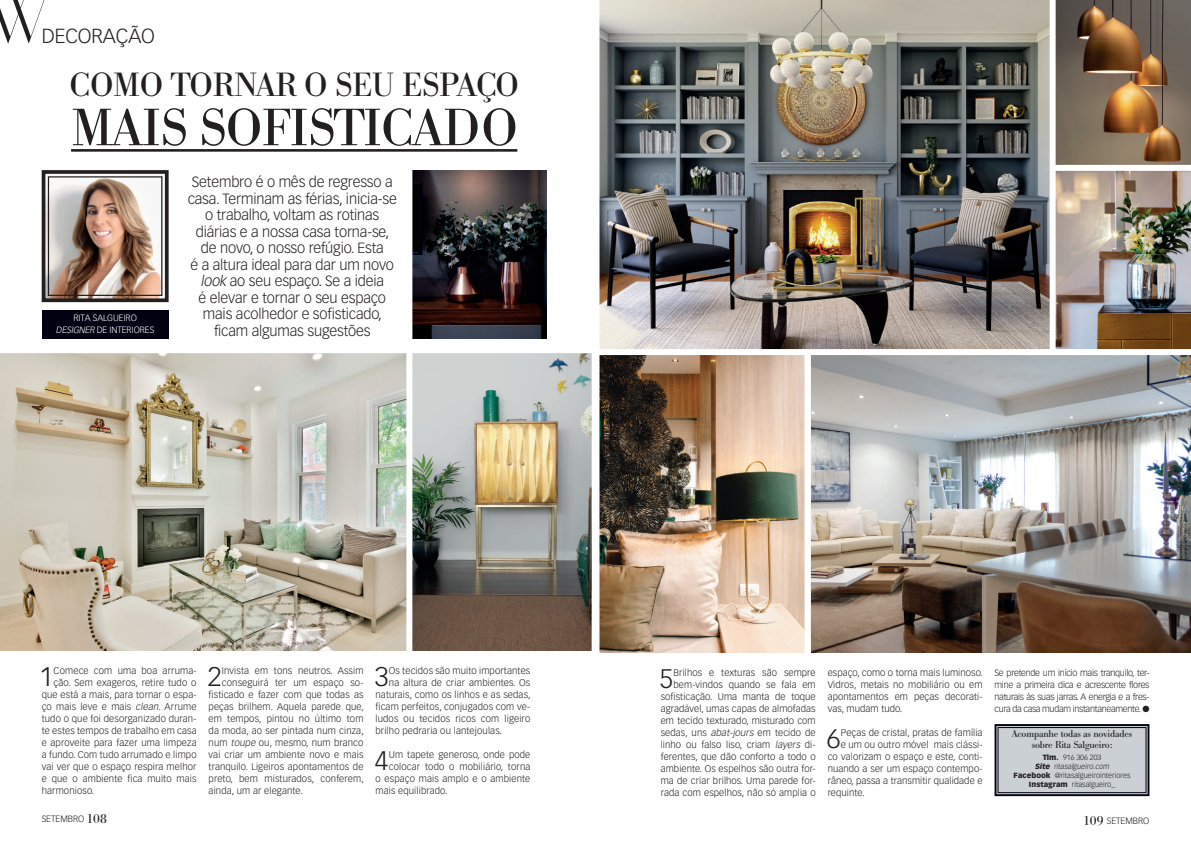
<style>
.page{position:relative;width:1191px;height:842px;background:#fff}
.page>*{position:absolute;margin:0;border:0;box-sizing:border-box;transform-origin:0 0}
.t1{font:300 79.1px "Vanity";color:#231f20}
.t2{font:51.6px "Bodoni BE";color:#231f20}
.t3{font:33.1px "Bodoni BE";color:#231f20}
.t4{font:300 26.4px "Vectora LH";color:#231f20}
.t5{font:300 20px "Vectora LH";letter-spacing:-.005em;color:#231f20}
.t6{font:300 14.6px/16.5px "Vectora LH";letter-spacing:-.01em;color:#231f20;text-align:center}
.t7{font:9.9px/11.1px "Bodoni BE";letter-spacing:-.02em;color:#231f20;text-align:center}
.t8{font:300 9.5px/12px "Vectora LH";letter-spacing:.015em;color:#231f20;text-align:right}
.t9{font:300 9px/12px "Vectora LH";letter-spacing:-.03em;color:#231f20;text-align:justify}
.t10{font:300 9px/12px "Vectora LH";letter-spacing:-.005em;color:#fff;text-align:center}
.t11{font:300 9px "Vectora LH";letter-spacing:-.005em;color:#231f20}
.t12{font:300 7.4px/9.1px "Vectora LH";color:#231f20;text-align:center}
.s1{font-style:italic}
.s2{font-weight:900}
.s3{font-weight:900;font-style:italic}
.s4{font-family:"Bodoni BE";font-weight:400;font-size:13px}
</style>
<div class="page">
<img style="left:41px;top:170px;width:128px;height:133px">
<div style="left:48px;top:176px;width:114px;height:120px;border:1px solid #231f20"></div>
<div style="left:42px;top:310px;width:127px;height:28px;background:#010111"></div>
<img style="left:0;top:353px;width:591px;height:297px">
<img style="left:412px;top:170px;width:134px;height:168px">
<hr style="left:71px;top:149px;width:446px;height:3px;background:#231f20">
<div style="left:406px;top:166px;width:6px;height:494px;background:#fff"></div>
<img style="left:1055px;top:171px;width:136px;height:178px">
<img style="left:1055px;top:0;width:136px;height:165px">
<svg style="left:994px;top:724px;width:156px;height:73px;background:#babec4"></svg>
<div style="left:997px;top:727px;width:149px;height:66px;border:1px solid #010111"></div>
<img style="left:810px;top:355px;width:381px;height:297px">
<img style="left:600px;top:355px;width:204px;height:297px">
<img style="left:600px;top:0;width:449px;height:349px">
<svg style="left:599px;top:0;width:8px;height:2px"></svg>
<h1 class="t1" style="left:-15px;top:-26px;width:69px">W</h1>
<h3 class="t5" style="left:42px;top:25px;width:114px">DECORAÇÃO</h3>
<h3 class="t3" style="left:70px;top:66px;width:450px">COMO TORNAR O SEU ESPAÇO</h3>
<h2 class="t2" style="left:71px;top:98px;width:448px">MAIS SOFISTICADO</h2>
<p class="t10" style="left:56px;top:312px;width:100px">RITA SALGUEIRO<br><span class="s1">DESIGNER</span> DE INTERIORES</p>
<p class="t6" style="left:188px;top:174px;width:211px">Setembro é o mês de regresso a casa. Terminam as férias, inicia-se o trabalho, voltam as rotinas diárias e a nossa casa torna-se, de novo, o nosso refúgio. Esta<br>é a altura ideal para dar um novo <span class="s1">look</span> ao seu espaço. Se a ideia<br>é elevar e tornar o seu espaço mais acolhedor e sofisticado, ficam algumas sugestões</p>
<h3 class="t4" style="left:40px;top:661px;width:15px">1</h3>
<p class="t8" style="left:54px;top:665px;width:144px">Comece com uma boa arruma-</p>
<p class="t8" style="left:54px;top:677px;width:144px">ção. Sem exageros, retire tudo o</p>
<p class="t8" style="left:42px;top:689px;width:156px">que está a mais, para tornar o espa-</p>
<p class="t8" style="left:42px;top:701px;width:156px">ço mais leve e mais <span class="s1">clean</span>. Arrume</p>
<p class="t8" style="left:42px;top:713px;width:156px">tudo o que foi desorganizado duran-</p>
<p class="t8" style="left:42px;top:725px;width:156px">te estes tempos de trabalho em casa</p>
<p class="t8" style="left:42px;top:737px;width:156px">e aproveite para fazer uma limpeza</p>
<p class="t8" style="left:42px;top:749px;width:156px">a fundo. Com tudo arrumado e limpo</p>
<p class="t8" style="left:42px;top:761px;width:156px">vai ver que o espaço respira melhor</p>
<p class="t8" style="left:42px;top:773px;width:156px">e que o ambiente fica muito mais</p>
<p class="t8" style="left:42px;top:785px;width:54px">harmonioso.</p>
<h3 class="t4" style="left:208px;top:661px;width:15px">2</h3>
<p class="t8" style="left:222px;top:665px;width:143px">Invista em tons neutros. Assim</p>
<p class="t8" style="left:222px;top:677px;width:143px">conseguirá ter um espaço so-</p>
<p class="t8" style="left:209px;top:689px;width:156px">fisticado e fazer com que todas as</p>
<p class="t8" style="left:209px;top:701px;width:157px">peças brilhem. Aquela parede que,</p>
<p class="t8" style="left:209px;top:713px;width:156px">em tempos, pintou no último tom</p>
<p class="t8" style="left:209px;top:725px;width:157px">da moda, ao ser pintada num cinza,</p>
<p class="t8" style="left:209px;top:737px;width:156px">num <span class="s1">toupe</span> ou, mesmo, num branco</p>
<p class="t8" style="left:209px;top:749px;width:156px">vai criar um ambiente novo e mais</p>
<p class="t8" style="left:209px;top:761px;width:156px">tranquilo. Ligeiros apontamentos de</p>
<p class="t8" style="left:209px;top:773px;width:157px">preto, bem misturados, conferem,</p>
<p class="t8" style="left:209px;top:785px;width:96px">ainda, um ar elegante.</p>
<h3 class="t4" style="left:375px;top:661px;width:15px">3</h3>
<p class="t8" style="left:389px;top:665px;width:143px">Os tecidos são muito importantes</p>
<p class="t8" style="left:389px;top:677px;width:143px">na altura de criar ambientes. Os</p>
<p class="t8" style="left:375px;top:689px;width:157px">naturais, como os linhos e as sedas,</p>
<p class="t8" style="left:375px;top:701px;width:156px">ficam perfeitos, conjugados com ve-</p>
<p class="t8" style="left:375px;top:713px;width:156px">ludos ou tecidos ricos com ligeiro</p>
<p class="t8" style="left:375px;top:725px;width:128px">brilho pedraria ou lantejoulas.</p>
<h3 class="t4" style="left:375px;top:745px;width:15px">4</h3>
<p class="t8" style="left:389px;top:749px;width:143px">Um tapete generoso, onde pode</p>
<p class="t8" style="left:389px;top:761px;width:143px">colocar todo o mobiliário, torna</p>
<p class="t8" style="left:375px;top:773px;width:156px">o espaço mais amplo e o ambiente</p>
<p class="t8" style="left:375px;top:785px;width:74px">mais equilibrado.</p>
<p class="t8" style="left:661px;top:667px;width:156px">Brilhos e texturas são sempre bem-vindos quando se fala em sofisticação. Uma manta de toque agradável, umas capas de almofadas em tecido texturado, misturado com sedas, uns <span class="s1">abat-jours</span> em tecido de linho ou falso liso, criam <span class="s1">layers</span> di&shy;ferentes, que dão conforto a todo o ambiente. Os espelhos são outra for&shy;ma de criar brilhos. Uma parede for&shy;rada com espelhos, não só amplia o</p>
<p class="t8" style="left:827px;top:667px;width:157px;text-align:justify">espaço, como o torna mais luminoso.<br>Vidros, metais no mobiliário ou em apontamentos em peças decorati&shy;vas, mudam tudo.</p>
<h3 class="t4" style="left:659px;top:663px;width:15px">5</h3>
<h3 class="t4" style="left:827px;top:723px;width:15px">6</h3>
<p class="t8" style="left:840px;top:727px;width:143px">Peças de cristal, pratas de família</p>
<p class="t8" style="left:840px;top:739px;width:143px">e um ou outro móvel mais clássi-</p>
<p class="t8" style="left:827px;top:751px;width:156px">co valorizam o espaço e este, conti-</p>
<p class="t8" style="left:827px;top:763px;width:156px">nuando a ser um espaço contempo-</p>
<p class="t8" style="left:827px;top:775px;width:156px">râneo, passa a transmitir qualidade e</p>
<p class="t8" style="left:827px;top:787px;width:39px">requinte.</p>
<p class="t9" style="left:994px;top:667px;width:156px">Se pretende um início mais tranquilo, ter&shy;mine a primeira dica e acrescente flores naturais às suas jarras. A energia e a fres&shy;cura da casa mudam instantaneamente. ●</p>
<p class="t7" style="left:1012px;top:728px;width:122px">Acompanhe todas as novidades sobre Rita Salgueiro:</p>
<p class="t12" style="left:1013px;top:753px;width:118px"><span class="s2">Tlm.</span> 916 306 203<br><span class="s3">Site</span> <span class="s1">ritasalgueiro.com<br></span><span class="s2">Facebook</span> @ritasalgueirointeriores<br><span class="s2">Instagram</span> ritasalgueiro_</p>
<p class="t11" style="left:42px;top:814px;width:67px">SETEMBRO <span class="s4">108</span></p>
<p class="t11" style="left:1083px;top:816px;width:68px"><span class="s4">109</span> SETEMBRO</p>
</div>
